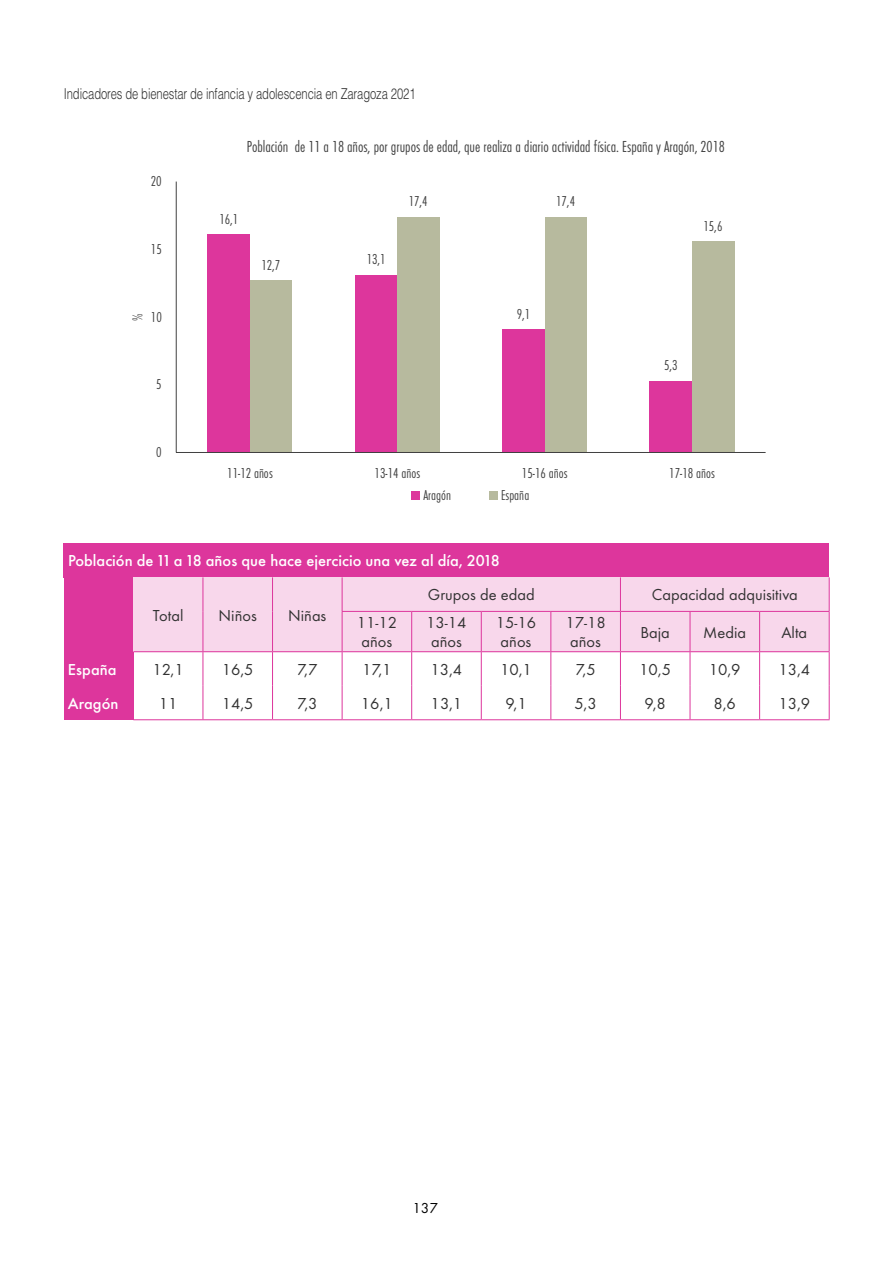
<style>
.page{position:relative;width:893px;height:1263px;background:#fff}
.page>*{position:absolute;margin:0;border:0;box-sizing:border-box;transform-origin:0 0}
.t1{font:16.5px/34px "Futura Round";color:#323232}
.t2{font:300 16.5px "Futura Round Cond";color:#414141}
.t3{font:500 16.5px "Futura Round";color:#fff}
.t4{font:300 15px "Futura Round Cond";color:#414141}
.t5{font:300 15px "Helvetica LT Std";letter-spacing:-.01em;color:#323232;scale:.75 1}
.t6{font:15px "Futura Round";color:#000}
</style>
<div class="page">
<div style="left:489px;top:491px;width:8px;height:8px;background:#b7ba9e"></div>
<div style="left:411px;top:491px;width:9px;height:8px;background:#dd369c"></div>
<div style="left:64px;top:543px;width:765px;height:34px;background:#dd369c"></div>
<div style="left:64px;top:577px;width:69px;height:34px;background:#dd369c"></div>
<div style="left:64px;top:611px;width:69px;height:41px;background:#dd369c"></div>
<div style="left:64px;top:652px;width:69px;height:34px;background:#dd369c"></div>
<div style="left:64px;top:686px;width:69px;height:34px;background:#dd369c"></div>
<div style="left:133px;top:577px;width:70px;height:75px;background:#f8d7eb"></div>
<div style="left:203px;top:577px;width:70px;height:75px;background:#f8d7eb"></div>
<div style="left:273px;top:577px;width:69px;height:75px;background:#f8d7eb"></div>
<div style="left:342px;top:577px;width:278px;height:34px;background:#f8d7eb"></div>
<div style="left:620px;top:577px;width:209px;height:34px;background:#f8d7eb"></div>
<div style="left:342px;top:611px;width:70px;height:41px;background:#f8d7eb"></div>
<div style="left:412px;top:611px;width:69px;height:41px;background:#f8d7eb"></div>
<div style="left:481px;top:611px;width:70px;height:41px;background:#f8d7eb"></div>
<div style="left:551px;top:611px;width:69px;height:41px;background:#f8d7eb"></div>
<div style="left:620px;top:611px;width:70px;height:41px;background:#f8d7eb"></div>
<div style="left:690px;top:611px;width:70px;height:41px;background:#f8d7eb"></div>
<div style="left:760px;top:611px;width:69px;height:41px;background:#f8d7eb"></div>
<hr style="left:203px;top:577px;width:1px;height:34px;background:#dd369c">
<hr style="left:272px;top:577px;width:1px;height:34px;background:#dd369c">
<hr style="left:342px;top:577px;width:1px;height:34px;background:#dd369c">
<hr style="left:620px;top:577px;width:1px;height:34px;background:#dd369c">
<hr style="left:829px;top:577px;width:1px;height:34px;background:#dd369c">
<hr style="left:203px;top:611px;width:1px;height:40px;background:#dd369c">
<hr style="left:272px;top:611px;width:1px;height:40px;background:#dd369c">
<hr style="left:342px;top:611px;width:70px;height:1px;background:#dd369c">
<hr style="left:342px;top:612px;width:1px;height:39px;background:#dd369c">
<hr style="left:412px;top:611px;width:69px;height:1px;background:#dd369c">
<hr style="left:411px;top:612px;width:1px;height:39px;background:#dd369c">
<hr style="left:481px;top:611px;width:70px;height:1px;background:#dd369c">
<hr style="left:481px;top:612px;width:1px;height:39px;background:#dd369c">
<hr style="left:551px;top:611px;width:69px;height:1px;background:#dd369c">
<hr style="left:550px;top:612px;width:1px;height:39px;background:#dd369c">
<hr style="left:620px;top:611px;width:70px;height:1px;background:#dd369c">
<hr style="left:620px;top:612px;width:1px;height:39px;background:#dd369c">
<hr style="left:690px;top:611px;width:70px;height:1px;background:#dd369c">
<hr style="left:690px;top:612px;width:1px;height:39px;background:#dd369c">
<hr style="left:760px;top:611px;width:70px;height:1px;background:#dd369c">
<hr style="left:759px;top:612px;width:1px;height:39px;background:#dd369c">
<hr style="left:829px;top:612px;width:1px;height:39px;background:#dd369c">
<hr style="left:133px;top:651px;width:70px;height:1px;background:#dd369c">
<hr style="left:203px;top:651px;width:70px;height:1px;background:#dd369c">
<hr style="left:203px;top:652px;width:1px;height:34px;background:#dd369c">
<hr style="left:273px;top:651px;width:69px;height:1px;background:#dd369c">
<hr style="left:272px;top:652px;width:1px;height:34px;background:#dd369c">
<hr style="left:342px;top:651px;width:70px;height:1px;background:#dd369c">
<hr style="left:342px;top:652px;width:1px;height:34px;background:#dd369c">
<hr style="left:412px;top:651px;width:69px;height:1px;background:#dd369c">
<hr style="left:411px;top:652px;width:1px;height:34px;background:#dd369c">
<hr style="left:481px;top:651px;width:70px;height:1px;background:#dd369c">
<hr style="left:481px;top:652px;width:1px;height:34px;background:#dd369c">
<hr style="left:551px;top:651px;width:69px;height:1px;background:#dd369c">
<hr style="left:550px;top:652px;width:1px;height:34px;background:#dd369c">
<hr style="left:620px;top:651px;width:70px;height:1px;background:#dd369c">
<hr style="left:620px;top:652px;width:1px;height:34px;background:#dd369c">
<hr style="left:690px;top:651px;width:70px;height:1px;background:#dd369c">
<hr style="left:690px;top:652px;width:1px;height:34px;background:#dd369c">
<hr style="left:760px;top:651px;width:70px;height:1px;background:#dd369c">
<hr style="left:759px;top:652px;width:1px;height:34px;background:#dd369c">
<hr style="left:829px;top:652px;width:1px;height:34px;background:#dd369c">
<hr style="left:203px;top:686px;width:1px;height:33px;background:#dd369c">
<hr style="left:272px;top:686px;width:1px;height:33px;background:#dd369c">
<hr style="left:342px;top:686px;width:1px;height:33px;background:#dd369c">
<hr style="left:411px;top:686px;width:1px;height:33px;background:#dd369c">
<hr style="left:481px;top:686px;width:1px;height:33px;background:#dd369c">
<hr style="left:550px;top:686px;width:1px;height:33px;background:#dd369c">
<hr style="left:620px;top:686px;width:1px;height:33px;background:#dd369c">
<hr style="left:690px;top:686px;width:1px;height:33px;background:#dd369c">
<hr style="left:759px;top:686px;width:1px;height:33px;background:#dd369c">
<hr style="left:829px;top:686px;width:1px;height:33px;background:#dd369c">
<hr style="left:133px;top:719px;width:70px;height:1px;background:#dd369c">
<hr style="left:203px;top:719px;width:70px;height:1px;background:#dd369c">
<hr style="left:273px;top:719px;width:69px;height:1px;background:#dd369c">
<hr style="left:342px;top:719px;width:70px;height:1px;background:#dd369c">
<hr style="left:412px;top:719px;width:69px;height:1px;background:#dd369c">
<hr style="left:481px;top:719px;width:70px;height:1px;background:#dd369c">
<hr style="left:551px;top:719px;width:69px;height:1px;background:#dd369c">
<hr style="left:620px;top:719px;width:70px;height:1px;background:#dd369c">
<hr style="left:690px;top:719px;width:70px;height:1px;background:#dd369c">
<hr style="left:760px;top:719px;width:70px;height:1px;background:#dd369c">
<div style="left:208px;top:234px;width:42px;height:218px;background:#dd369c"></div>
<div style="left:355px;top:275px;width:42px;height:177px;background:#dd369c"></div>
<div style="left:503px;top:329px;width:42px;height:123px;background:#dd369c"></div>
<div style="left:650px;top:381px;width:42px;height:71px;background:#dd369c"></div>
<div style="left:250px;top:280px;width:42px;height:172px;background:#b7ba9e"></div>
<div style="left:397px;top:217px;width:42px;height:235px;background:#b7ba9e"></div>
<div style="left:545px;top:217px;width:42px;height:235px;background:#b7ba9e"></div>
<div style="left:692px;top:241px;width:42px;height:211px;background:#b7ba9e"></div>
<hr style="left:176px;top:182px;width:1px;height:270px;background:#414141">
<hr style="left:176px;top:452px;width:590px;height:1px;background:#414141">
<p class="t5" style="left:64px;top:84px;width:471px">Indicadores de bienestar de infancia y adolescencia en Zaragoza 2021</p>
<p class="t4" style="left:151px;top:171px;width:12px">20</p>
<p class="t4" style="left:151px;top:239px;width:13px">15</p>
<p class="t4" style="left:127px;top:321px;width:9px;rotate:-90deg">%</p>
<p class="t4" style="left:151px;top:307px;width:13px">10</p>
<p class="t4" style="left:156px;top:374px;width:7px">5</p>
<p class="t4" style="left:156px;top:442px;width:7px">0</p>
<p class="t2" style="left:247px;top:135px;width:480px">Población de 11 a 18 años, por grupos de edad, que realiza a diario actividad física. España y Aragón, 2018</p>
<p class="t4" style="left:219px;top:209px;width:20px">16,1</p>
<p class="t4" style="left:261px;top:255px;width:20px">12,7</p>
<p class="t4" style="left:367px;top:249px;width:20px">13,1</p>
<p class="t4" style="left:409px;top:191px;width:20px">17,4</p>
<p class="t4" style="left:556px;top:191px;width:20px">17,4</p>
<p class="t4" style="left:517px;top:304px;width:15px">9,1</p>
<p class="t4" style="left:703px;top:215px;width:20px">15,6</p>
<p class="t4" style="left:664px;top:355px;width:15px">5,3</p>
<p class="t4" style="left:227px;top:463px;width:47px">11-12 años</p>
<p class="t4" style="left:375px;top:463px;width:47px">13-14 años</p>
<p class="t4" style="left:522px;top:463px;width:47px">15-16 años</p>
<p class="t4" style="left:669px;top:463px;width:47px">17-18 años</p>
<p class="t4" style="left:423px;top:485px;width:29px">Aragón</p>
<p class="t4" style="left:501px;top:485px;width:30px">España</p>
<p class="t3" style="left:68px;top:549px;width:433px">Población de 11 a 18 años que hace ejercicio una vez al día, 2018</p>
<p class="t1" style="left:153px;top:597px;width:32px">Total</p>
<p class="t1" style="left:219px;top:597px;width:40px">Niños</p>
<p class="t1" style="left:288px;top:597px;width:40px">Niñas</p>
<p class="t1" style="left:428px;top:577px;width:108px">Grupos de edad</p>
<p class="t1" style="left:652px;top:577px;width:147px">Capacidad adquisitiva</p>
<p class="t1" style="left:357px;top:611px;width:42px;line-height:19.8px">11-12 años</p>
<p class="t1" style="left:426px;top:611px;width:42px;line-height:19.8px">13-14 años</p>
<p class="t1" style="left:496px;top:611px;width:42px;line-height:19.8px">15-16 años</p>
<p class="t1" style="left:565px;top:611px;width:42px;line-height:19.8px">17-18 años</p>
<p class="t1" style="left:640px;top:614px;width:31px">Baja</p>
<p class="t1" style="left:703px;top:614px;width:44px">Media</p>
<p class="t1" style="left:781px;top:614px;width:27px">Alta</p>
<p class="t3" style="left:68px;top:657px;width:50px">España</p>
<p class="t1" style="left:152px;top:651px;width:33px;text-align:center">12,1<br>11</p>
<p class="t1" style="left:222px;top:651px;width:33px">16,5<br>14,5</p>
<p class="t1" style="left:297px;top:651px;width:22px">7,7<br>7,3</p>
<p class="t1" style="left:361px;top:651px;width:33px">17,1<br>16,1</p>
<p class="t1" style="left:431px;top:651px;width:33px">13,4<br>13,1</p>
<p class="t1" style="left:500px;top:651px;width:33px;text-align:center">10,1<br>9,1</p>
<p class="t1" style="left:574px;top:651px;width:24px">7,5<br>5,3</p>
<p class="t1" style="left:639px;top:651px;width:33px;text-align:center">10,5<br>9,8</p>
<p class="t1" style="left:709px;top:651px;width:33px">10,9<br>8,6</p>
<p class="t1" style="left:778px;top:651px;width:33px">13,4</p>
<p class="t3" style="left:68px;top:691px;width:52px">Aragón</p>
<p class="t1" style="left:779px;top:685px;width:33px">13,9</p>
<p class="t6" style="left:412px;top:1197px;width:27px">137</p>
</div>
